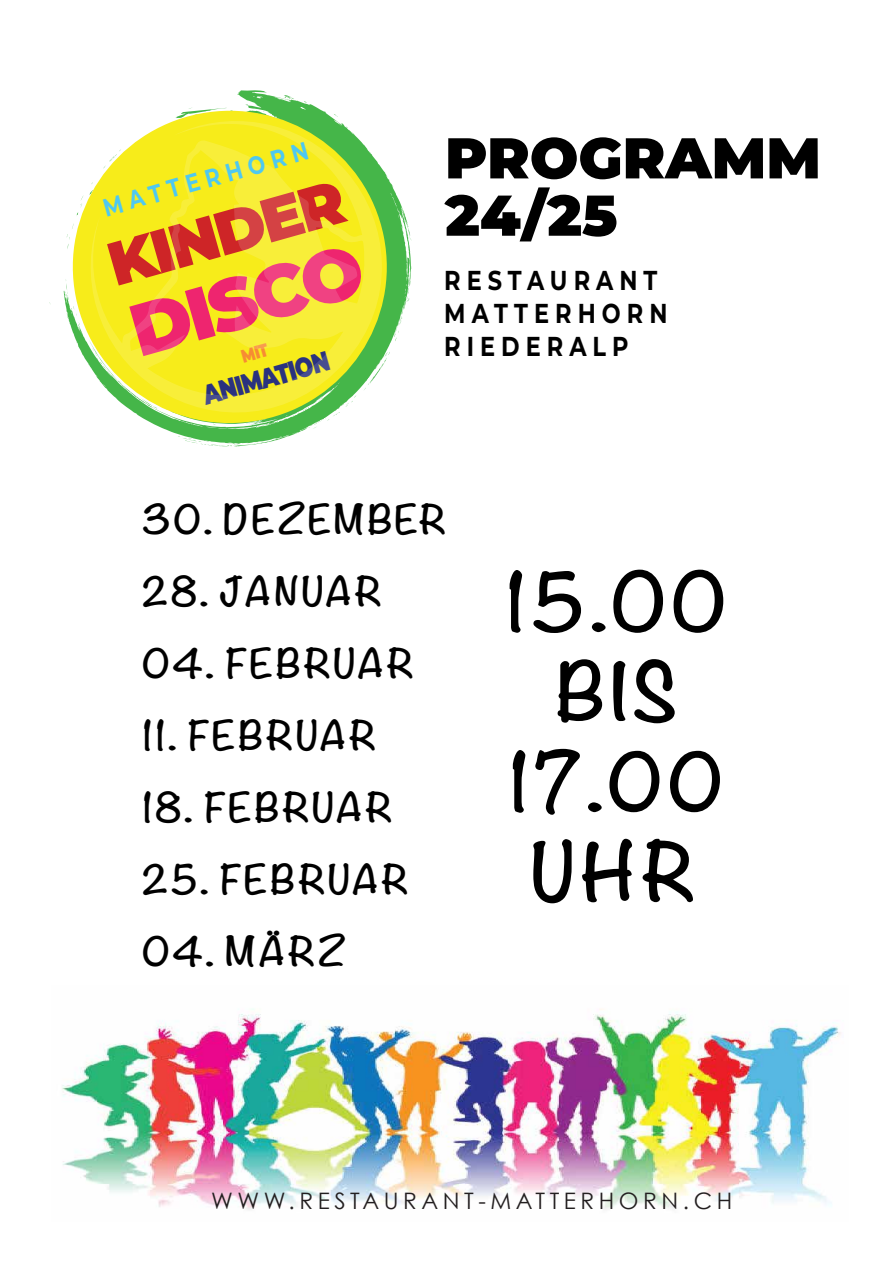
<style>
.page{position:relative;width:893px;height:1263px;background:#fff}
.page>*{position:absolute;margin:0;border:0;box-sizing:border-box;transform-origin:0 0}
.t1{font:900 73.5px "Montserrat";color:#ee256f}
.t2{font:700 72px/90px "Noteworthy";letter-spacing:.05em;color:#000;text-align:center}
.t3{font:900 61.35px "Montserrat";color:#ce2527}
.t4{font:900 57.3px/57.3px "Montserrat";color:#000}
.t5{font:700 36px "Noteworthy";letter-spacing:.05em;color:#000}
.t6{font:900 27.6px "Montserrat";color:#2a327f;scale:.79 1}
.t7{font:700 27.3px/32.8px "Montserrat";letter-spacing:.27em;color:#000;scale:.82 1}
.t8{font:700 25.2px "Montserrat";color:#4ec8f1;scale:.82 1}
.t9{font:22.65px "Century Gothic";letter-spacing:.2em;color:#231f20}
</style>
<div class="page">
<svg style="left:50px;top:90px;width:362px;height:356px"></svg>
<svg style="left:59px;top:97px;width:342px;height:340px"></svg>
<svg style="left:91px;top:121px;width:291px;height:291px;background:#ebea36"></svg>
<img style="left:62px;top:1009px;width:779px;height:201px">
<svg style="left:241px;top:343px;width:29px;height:20px"></svg>
<p class="t8" style="left:100px;top:194px;width:260px;rotate:-16deg">MATTERHORN</p>
<h3 class="t4" style="left:445px;top:130px;width:377px">PROGRAMM<br>24/25</h3>
<h3 class="t3" style="left:100px;top:232px;width:245px;rotate:-16deg">KINDER</h3>
<h1 class="t1" style="left:121px;top:292px;width:240px;rotate:-16deg">DISCO</h1>
<p class="t7" style="left:444px;top:264px;width:274px">RESTAURANT<br>MATTERHORN<br>RIEDERALP</p>
<p class="t6" style="left:199px;top:380px;width:166px;rotate:-16deg">ANIMATION</p>
<p class="t5" style="left:142px;top:501px;width:307px">30. DEZEMBER</p>
<p class="t5" style="left:142px;top:573px;width:242px">28. JANUAR</p>
<p class="t5" style="left:142px;top:645px;width:274px">04. FEBRUAR</p>
<p class="t5" style="left:142px;top:717px;width:237px">11. FEBRUAR</p>
<p class="t5" style="left:142px;top:789px;width:253px">18. FEBRUAR</p>
<p class="t5" style="left:142px;top:861px;width:269px">25. FEBRUAR</p>
<p class="t5" style="left:142px;top:933px;width:206px">04. MÄRZ</p>
<h2 class="t2" style="left:505px;top:561px;width:224px">15.OO<br>BIS<br>17.00<br>UHR</h2>
<p class="t9" style="left:211px;top:1188px;width:522px">WWW.RESTAURANT-MATTERHORN.CH</p>
</div>
